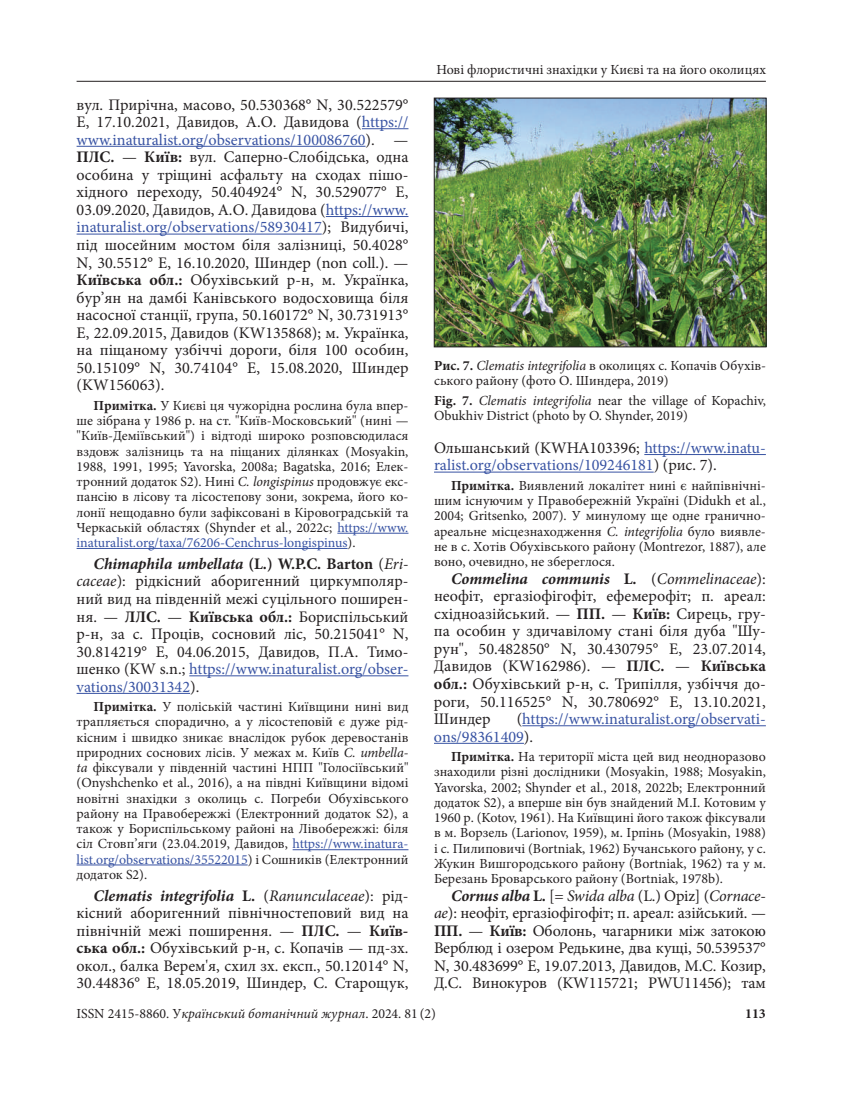
<style>
.page{position:relative;width:851px;height:1106px;background:#fff}
.page>*{position:absolute;margin:0;border:0;box-sizing:border-box;transform-origin:0 0}
.t1{font:16.2px/17.5px "Minion Pro";color:#231f20;text-align:justify}
.t2{font:16.2px/17.5px "Minion Pro";color:#3853a3}
.t3{font:13.8px/15.1px "Minion Pro";color:#231f20;text-align:justify}
.t4{font:700 13.8px "Minion Pro";color:#231f20}
.s1{color:#3853a3}
.s2{font-weight:700}
.s3{font-style:italic}
.s4{font-weight:700;font-style:italic}
.s5{color:#231f20}
</style>
<div class="page">
<hr style="left:77px;top:81px;width:688px;height:1px;background:#231f20">
<hr style="left:362px;top:128px;width:46px;height:1px;background:#3853a3">
<hr style="left:77px;top:146px;width:288px;height:1px;background:#3853a3">
<hr style="left:326px;top:216px;width:82px;height:1px;background:#3853a3">
<hr style="left:77px;top:234px;width:245px;height:1px;background:#3853a3">
<hr style="left:337px;top:533px;width:71px;height:1px;background:#3853a3">
<hr style="left:77px;top:548px;width:270px;height:1px;background:#3853a3">
<hr style="left:189px;top:675px;width:219px;height:1px;background:#3853a3">
<hr style="left:77px;top:693px;width:113px;height:1px;background:#3853a3">
<hr style="left:292px;top:849px;width:116px;height:1px;background:#3853a3">
<hr style="left:77px;top:864px;width:171px;height:1px;background:#3853a3">
<hr style="left:644px;top:454px;width:121px;height:1px;background:#3853a3">
<hr style="left:434px;top:471px;width:219px;height:1px;background:#3853a3">
<hr style="left:522px;top:725px;width:243px;height:1px;background:#3853a3">
<hr style="left:434px;top:743px;width:90px;height:1px;background:#3853a3">
<img style="left:436px;top:100px;width:328px;height:245px">
<div style="left:434px;top:98px;width:332px;height:249px;border:1px solid #231f20"></div>
<p class="t1" style="left:77px;top:96px;width:333px">вул. Прирічна, масово, 50.530368° N, 30.522579° E, 17.10.2021, Давидов, А.О. Давидова (<span class="s1">https:// www.inaturalist.org/observations/100086760</span>). — <span class="s2">ПЛС.</span> — <span class="s2">Київ:</span> вул. Саперно-Слобідська, одна особина у тріщині асфальту на сходах пішо&shy;хідного переходу, 50.404924° N, 30.529077° E, 03.09.2020, Давидов, А.О. Давидова (<span class="s1">https://www. inaturalist.org/observations/58930417</span>); Видубичі, під шосейним мостом біля залізниці, 50.4028° N, 30.5512° E, 16.10.2020, Шиндер (non coll.). — <span class="s2">Київська обл.:</span> Обухівський р-н, м. Українка, бур’ян на дамбі Канівського водосховища біля насосної станції, група, 50.160172° N, 30.731913° E, 22.09.2015, Давидов (KW135868); м. Українка, на піщаному узбіччі дороги, біля 100 особин, 50.15109° N, 30.74104° E, 15.08.2020, Шиндер (KW156063).</p>
<p class="t3" style="left:77px;top:398px;width:333px;text-indent:17px"><span class="s2">Примітка.</span> У Києві ця чужорідна рослина була впер&shy;ше зібрана у 1986 р. на ст. "Київ-Московський" (нині — "Київ-Деміївський") і відтоді широко розповсюдилася вздовж залізниць та на піщаних ділянках (Mosyakin, 1988, 1991, 1995; Yavorska, 2008a; Bagatska, 2016; Елек&shy;тронний додаток S2). Нині <span class="s3">C. longispinus</span> продовжує екс&shy;пансію в лісову та лісостепову зони, зокрема, його ко&shy;лонії нещодавно були зафіксовані в Кіровоградській та Черкаській областях (Shynder et al., 2022c; <span class="s1">https://www. inaturalist.org/taxa/76206-Cenchrus-longispinus</span>).</p>
<p class="t1" style="left:77px;top:555px;width:333px;text-indent:17px"><span class="s4">Chimaphila umbellata</span> <span class="s2">(L.) W.P.C. Barton</span> (<span class="s3">Eri&shy;caceae</span>): рідкісний аборигенний циркумполяр&shy;ний вид на південній межі суцільного поширен&shy;ня. — <span class="s2">ЛЛС.</span> — <span class="s2">Київська обл.:</span> Бориспільський р-н, за с. Проців, сосновий ліс, 50.215041° N, 30.814219° E, 04.06.2015, Давидов, П.А. Тимо&shy;шенко (KW s.n.; <span class="s1">https://www.inaturalist.org/obser&shy;vations/30031342</span>).</p>
<p class="t3" style="left:77px;top:699px;width:333px;text-indent:17px"><span class="s2">Примітка.</span> У поліській частині Київщини нині вид трапляється спорадично, а у лісостеповій є дуже рід&shy;кісним і швидко зникає внаслідок рубок деревостанів природних соснових лісів. У межах м. Київ <span class="s3">C. umbella&shy;ta</span> фіксували у південній частині НПП "Голосіївський" (Onyshchenko et al., 2016), а на півдні Київщини відомі новітні знахідки з околиць с. Погреби Обухівського району на Правобережжі (Електронний додаток S2), а також у Бориспільському районі на Лівобережжі: біля сіл Стовп’яги (23.04.2019, Давидов, <span class="s1">https://www.inatura&shy;list.org/observations/35522015</span>) і Сошників (Електронний додаток S2).</p>
<p class="t1" style="left:77px;top:886px;width:333px;text-indent:17px"><span class="s4">Clematis integrifolia</span> <span class="s2">L.</span> (<span class="s3">Ranunculaceae</span>): рід&shy;кісний аборигенний північностеповий вид на північній межі поширення. — <span class="s2">ПЛС.</span> — <span class="s2">Київ&shy;ська обл.:</span> Обухівський р-н, с. Копачів — пд-зх. окол., балка Верем'я, схил зх. експ., 50.12014° N, 30.44836° E, 18.05.2019, Шиндер, С. Старощук,</p>
<p class="t3" style="left:436px;top:62px;width:331px">Нові флористичні знахідки у Києві та на його околицях</p>
<p class="t3" style="left:434px;top:358px;width:333px"><span class="s2">Рис. 7.</span> <span class="s3">Clematis integrifolia</span> в околицях с. Копачів Обухів&shy;ського району (фото О. Шиндера, 2019)</p>
<p class="t3" style="left:434px;top:393px;width:333px"><span class="s2">Fig. 7.</span> <span class="s3">Clematis integrifolia</span> near the village of Kopachiv,<br>Obukhiv District (photo by O. Shynder, 2019)</p>
<p class="t2" style="left:434px;top:439px;width:333px"><span class="s5">Ольшанський (KWHA103396;</span> https://www.inatu&shy;ralist.org/observations/109246181<span class="s5">) (рис. 7).</span></p>
<p class="t3" style="left:434px;top:478px;width:333px;text-indent:17px"><span class="s2">Примітка.</span> Виявлений локалітет нині є найпівнічні&shy;шим існуючим у Правобережній Україні (Didukh et al., 2004; Gritsenko, 2007). У минулому ще одне гранично&shy;ареальне місцезнаходження <span class="s3">C. integrifolia</span> було виявле&shy;не в с. Хотів Обухівського району (Montrezor, 1887), але воно, очевидно, не збереглося.</p>
<p class="t1" style="left:434px;top:570px;width:333px;text-indent:17px"><span class="s4">Commelina communis</span> <span class="s2">L.</span> (<span class="s3">Commelinaceae</span>): неофіт, ергазіофігофіт, ефемерофіт; п. ареал: східноазійський. — <span class="s2">ПП.</span> — <span class="s2">Київ:</span> Сирець, гру&shy;па особин у здичавілому стані біля дуба "Шу&shy;рун", 50.482850° N, 30.430795° E, 23.07.2014, Давидов (KW162986). — <span class="s2">ПЛС.</span> — <span class="s2">Київська обл.:</span> Обухівський р-н, с. Трипілля, узбіччя до&shy;роги, 50.116525° N, 30.780692° E, 13.10.2021, Шиндер</p>
<p class="t2" style="left:434px;top:710px;width:333px;text-indent:83px"><span class="s5">(</span>https://www.inaturalist.org/observati&shy;ons/98361409<span class="s5">).</span></p>
<p class="t3" style="left:434px;top:749px;width:333px;text-indent:17px"><span class="s2">Примітка.</span> На території міста цей вид неодноразово знаходили різні дослідники (Mosyakin, 1988; Mosyakin, Yavorska, 2002; Shynder et al., 2018, 2022b; Електронний додаток S2), а вперше він був знайдений М.І. Котовим у 1960 р. (Kotov, 1961). На Київщині його також фіксували в м. Ворзель (Larionov, 1959), м. Ірпінь (Mosyakin, 1988) і с. Пилиповичі (Bortniak, 1962) Бучанського району, у с.<br>Жукин Вишгородського району (Bortniak, 1962) та у м.<br>Березань Броварського району (Bortniak, 1978b).</p>
<p class="t1" style="left:434px;top:886px;width:333px;text-indent:17px"><span class="s4">Cornus alba</span> <span class="s2">L.</span> [= <span class="s3">Swida alba</span> (L.) Opiz] (<span class="s3">Cornace&shy;ae</span>): неофіт, ергазіофігофіт; п. ареал: азійський. — <span class="s2">ПП.</span> — <span class="s2">Київ:</span> Оболонь, чагарники між затокою Верблюд і озером Редькине, два кущі, 50.539537° N, 30.483699° E, 19.07.2013, Давидов, М.С. Козир, Д.С. Винокуров (KW115721; PWU11456); там</p>
<p class="t3" style="left:77px;top:1006px;width:361px">ISSN 2415-8860. У<span class="s3">країнський ботанічний журнал</span>. 2024. 81 (2)</p>
<p class="t4" style="left:745px;top:1004px;width:22px">113</p>
</div>
